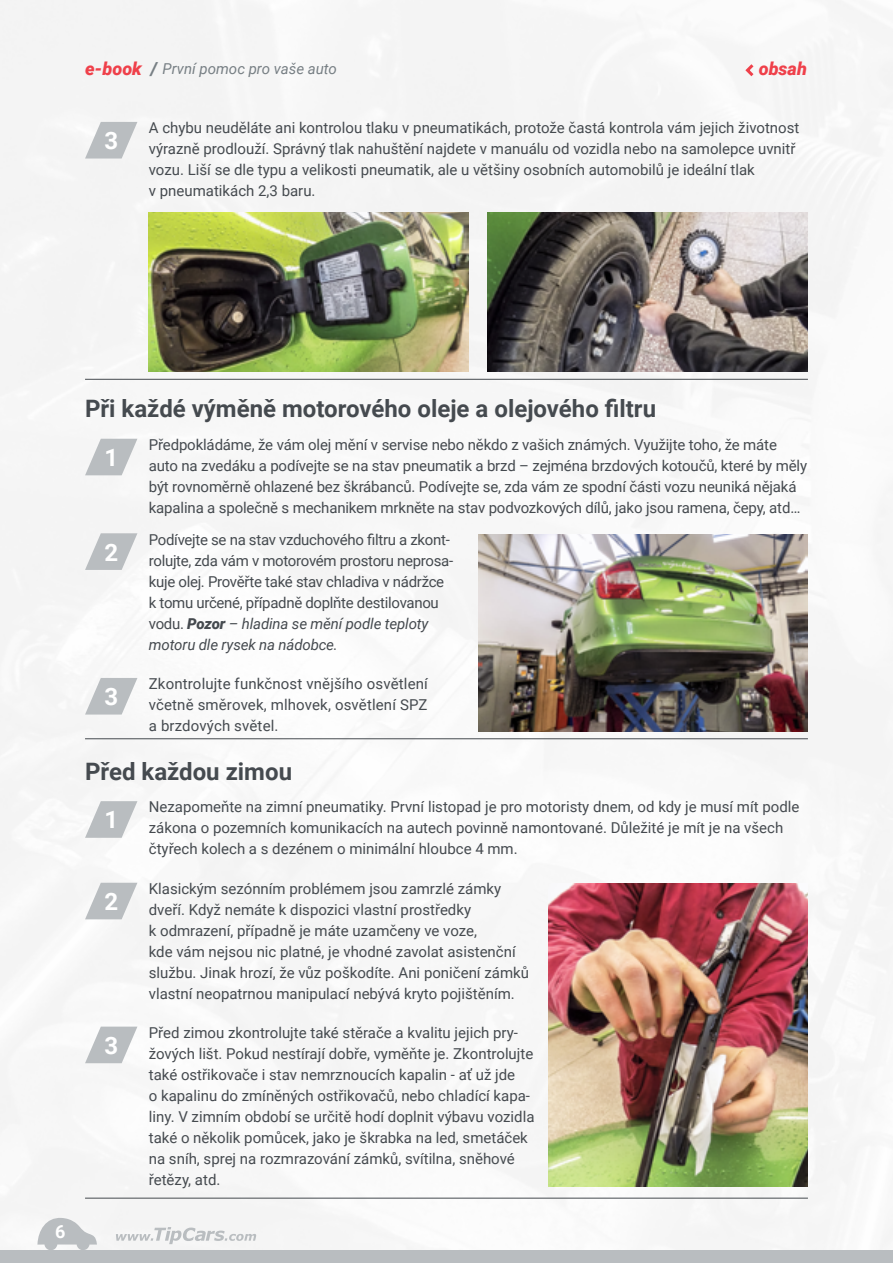
<style>
.page{position:relative;width:893px;height:1263px;background:#fff}
.page>*{position:absolute;margin:0;border:0;box-sizing:border-box;transform-origin:0 0}
.t1{font:700 24px "Roboto";color:#454a4f}
.t2{font:700 24px "Roboto";color:#fff}
.t3{font:italic 900 18px "Roboto";color:#ef404a}
.t4{font:700 18px "Roboto";color:#fff}
.t5{font:15px/21px "Roboto";color:#454a4f}
.t6{font:15px/21px "Roboto";letter-spacing:-.02em;color:#454a4f}
.t7{font:italic 15px "Roboto";color:#777f84}
.s1{font-weight:900;font-size:18px;color:#ef404a}
.s2{font-weight:900;font-size:18px}
.s3{font-weight:900;font-style:italic}
.s4{font-style:italic}
</style>
<div class="page">
<img style="left:0;top:0;width:893px;height:1250px">
<svg style="left:85px;top:122px;width:52px;height:37px"></svg>
<img style="left:149px;top:212px;width:320px;height:159px">
<img style="left:488px;top:212px;width:320px;height:159px">
<svg style="left:85px;top:439px;width:52px;height:36px"></svg>
<svg style="left:85px;top:801px;width:52px;height:37px"></svg>
<svg style="left:85px;top:883px;width:52px;height:36px"></svg>
<svg style="left:85px;top:1026px;width:52px;height:37px"></svg>
<svg style="left:85px;top:678px;width:52px;height:36px"></svg>
<svg style="left:85px;top:533px;width:52px;height:37px"></svg>
<img style="left:478px;top:534px;width:330px;height:197px">
<img style="left:549px;top:884px;width:259px;height:302px">
<hr style="left:85px;top:738px;width:723px;height:1px;background:#454a4f">
<hr style="left:85px;top:379px;width:723px;height:1px;background:#454a4f">
<hr style="left:85px;top:1198px;width:723px;height:1px;background:#454a4f">
<svg style="left:743px;top:61px;width:14px;height:18px"></svg>
<div style="left:0;top:1250px;width:893px;height:13px;background:#b9bdc0"></div>
<svg style="left:37px;top:1217px;width:60px;height:33px"></svg>
<svg style="left:116px;top:1227px;width:140px;height:17px"></svg>
<p class="t7" style="left:85px;top:58px;width:253px"><span class="s1">e-book</span> <span class="s2">/</span> První pomoc pro vaše auto</p>
<p class="t3" style="left:759px;top:56px;width:50px">obsah</p>
<h1 class="t2" style="left:104px;top:124px;width:15px">3</h1>
<p class="t5" style="left:149px;top:117px;width:652px">A chybu neuděláte ani kontrolou tlaku v pneumatikách, protože častá kontrola vám jejich životnost výrazně prodlouží. Správný tlak nahuštění najdete v manuálu od vozidla nebo na samolepce uvnitř vozu. Liší se dle typu a velikosti pneumatik, ale u většiny osobních automobilů je ideální tlak<br>v pneumatikách 2,3 baru.</p>
<p class="t4" style="left:55px;top:1219px;width:12px">6</p>
<h1 class="t1" style="left:85px;top:392px;width:573px">Při každé výměně motorového oleje a olejového filtru</h1>
<h1 class="t2" style="left:104px;top:441px;width:15px">1</h1>
<h1 class="t2" style="left:104px;top:535px;width:15px">2</h1>
<h1 class="t2" style="left:104px;top:680px;width:15px">3</h1>
<p class="t5" style="left:149px;top:434px;width:660px">Předpokládáme, že vám olej mění v servise nebo někdo z vašich známých. Využijte toho, že máte auto na zvedáku a podívejte se na stav pneumatik a brzd – zejména brzdových kotoučů, které by měly být rovnoměrně ohlazené bez škrábanců. Podívejte se, zda vám ze spodní části vozu neuniká nějaká kapalina a společně s mechanikem mrkněte na stav podvozkových dílů, jako jsou ramena, čepy, atd…</p>
<p class="t6" style="left:149px;top:528px;width:306px">Podívejte se na stav vzduchového filtru a zkont&shy;rolujte, zda vám v motorovém prostoru neprosa&shy;kuje olej. Prověřte také stav chladiva v nádržce k tomu určené, případně doplňte destilovanou vodu. <span class="s3">Pozor</span> <span class="s4">– hladina se mění podle teploty motoru dle rysek na nádobce.</span></p>
<p class="t5" style="left:149px;top:673px;width:281px;text-align:justify">Zkontrolujte funkčnost vnějšího osvětlení včetně směrovek, mlhovek, osvětlení SPZ a brzdových světel.</p>
<h1 class="t1" style="left:85px;top:754px;width:209px">Před každou zimou</h1>
<h1 class="t2" style="left:104px;top:803px;width:15px">1</h1>
<h1 class="t2" style="left:104px;top:885px;width:15px">2</h1>
<h1 class="t2" style="left:104px;top:1028px;width:15px">3</h1>
<p class="t5" style="left:149px;top:796px;width:652px">Nezapomeňte na zimní pneumatiky. První listopad je pro motoristy dnem, od kdy je musí mít podle zákona o pozemních komunikacích na autech povinně namontované. Důležité je mít je na všech čtyřech kolech a s dezénem o minimální hloubce 4 mm.</p>
<p class="t5" style="left:149px;top:877px;width:382px">Klasickým sezónním problémem jsou zamrzlé zámky dveří. Když nemáte k dispozici vlastní prostředky<br>k odmrazení, případně je máte uzamčeny ve voze,<br>kde vám nejsou nic platné, je vhodné zavolat asistenční službu. Jinak hrozí, že vůz poškodíte. Ani poničení zámků vlastní neopatrnou manipulací nebývá kryto pojištěním.</p>
<p class="t5" style="left:149px;top:1021px;width:387px">Před zimou zkontrolujte také stěrače a kvalitu jejich pry&shy;žových lišt. Pokud nestírají dobře, vyměňte je. Zkontrolujte také ostřikovače i stav nemrznoucích kapalin - ať už jde<br>o kapalinu do zmíněných ostřikovačů, nebo chladící kapa&shy;liny. V zimním období se určitě hodí doplnit výbavu vozidla také o několik pomůcek, jako je škrabka na led, smetáček na sníh, sprej na rozmrazování zámků, svítilna, sněhové řetězy, atd.</p>
</div>
